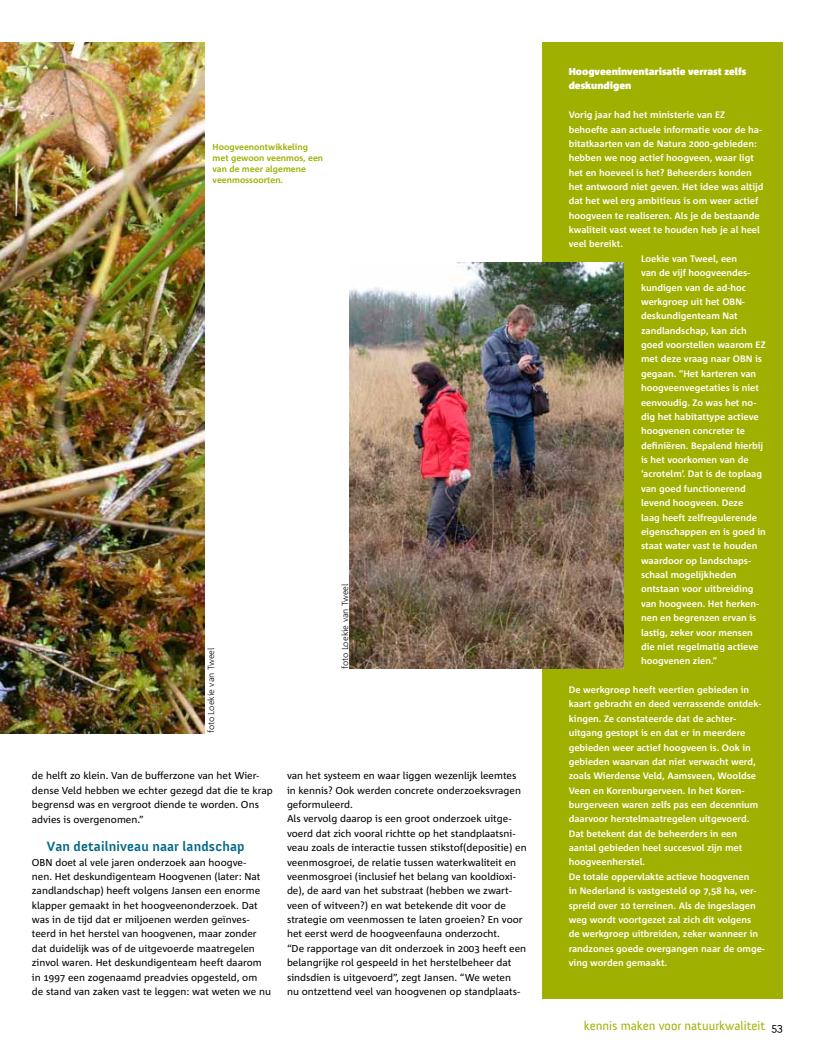
<style>
.page{position:relative;width:815px;height:1063px;background:#fff}
.page>*{position:absolute;margin:0;border:0;box-sizing:border-box;transform-origin:0 0}
.t1{font:700 13.75px "Anivers";letter-spacing:.01em;color:#006888}
.t2{font:12.75px "Anivers";color:#9fb000}
.t3{font:10px/14.4px "Corpid C1";color:#000}
.t4{font:900 10px/14.4px "Corpid C1";color:#fff}
.t5{font:700 9.38px/14.4px "Corpid C1";color:#fff}
.t6{font:700 8.75px/11.2px "Corpid C1";color:#9fb000}
.t7{font:300 8.75px "Corpid C1";color:#000}
.s1{font-size:11.25px;color:#000}
</style>
<div class="page">
<img style="left:0;top:43px;width:204px;height:691px">
<div style="left:542px;top:43px;width:241px;height:956px;background:#9fb000"></div>
<img style="left:349px;top:262px;width:274px;height:407px">
<p class="t6" style="left:213px;top:141px;width:112px">Hoogveenontwikkeling met gewoon veenmos, een van de meer algemene veenmossoorten.</p>
<p class="t7" style="left:206px;top:733px;width:87px;rotate:-90deg">foto Loekie van Tweel</p>
<p class="t7" style="left:339px;top:669px;width:87px;rotate:-90deg">foto Loekie van Tweel</p>
<p class="t3" style="left:32px;top:768px;width:242px">de helft zo klein. Van de bufferzone van het Wier&shy;dense Veld hebben we echter gezegd dat die te krap begrensd was en vergroot diende te worden. Ons advies is overgenomen.”</p>
<h1 class="t1" style="left:47px;top:839px;width:199px">Van detailniveau naar landschap</h1>
<p class="t3" style="left:32px;top:855px;width:241px">OB N doet al vele jaren onderzoek aan hoogve-<br>nen. Het deskundigenteam Hoogvenen (later: Nat zandlandschap) heeft volgens Jansen een enorme klapper gemaakt in het hoogveenonderzoek. Dat was in de tijd dat er miljoenen werden geïnves&shy;teerd in het herstel van hoogvenen, maar zonder dat duidelijk was of de uitgevoerde maatregelen zinvol waren. Het deskundigenteam heeft daarom in 1997 een zogenaamd preadvies opgesteld, om de stand van zaken vast te leggen: wat weten we nu</p>
<p class="t3" style="left:287px;top:768px;width:241px">van het systeem en waar liggen wezenlijk leemtes in kennis? Ook werden concrete onderzoeksvragen geformuleerd.<br>Als vervolg daarop is een groot onderzoek uitge&shy;voerd dat zich vooral richtte op het standplaatsni&shy;veau zoals de interactie tussen stikstof(depositie) en veenmosgroei, de relatie tussen waterkwaliteit en veenmosgroei (inclusief het belang van kooldioxi&shy;de), de aard van het substraat (hebben we zwart&shy;veen of witveen?) en wat betekende dit voor de strategie om veenmossen te laten groeien? En voor het eerst werd de hoogveenfauna onderzocht.<br>“De rapportage van dit onderzoek in 2003 heeft een belangrijke rol gespeeld in het herstelbeheer dat sindsdien is uitgevoerd”, zegt Jansen. “We weten<br>nu ontzettend veel van hoogvenen op standplaats-</p>
<p class="t4" style="left:569px;top:64px;width:179px">Hoogveeninventarisatie verrast zelfs deskundigen</p>
<p class="t5" style="left:569px;top:107px;width:158px">Vorig jaar had het ministerie van EZ</p>
<p class="t5" style="left:569px;top:122px;width:195px">behoefte aan actuele informatie voor de ha-</p>
<p class="t5" style="left:569px;top:136px;width:190px">bitatkaarten van de Natura 2000-gebieden:</p>
<p class="t5" style="left:569px;top:151px;width:187px">hebben we nog actief hoogveen, waar ligt</p>
<p class="t5" style="left:569px;top:165px;width:184px">het en hoeveel is het? Beheerders konden</p>
<p class="t5" style="left:569px;top:179px;width:196px">het antwoord niet geven. Het idee was altijd</p>
<p class="t5" style="left:569px;top:194px;width:191px">dat het wel erg ambitieus is om weer actief</p>
<p class="t5" style="left:569px;top:208px;width:192px">hoogveen te realiseren. Als je de bestaande</p>
<p class="t5" style="left:569px;top:222px;width:193px">kwaliteit vast weet te houden heb je al heel</p>
<p class="t5" style="left:569px;top:237px;width:56px">veel bereikt.</p>
<p class="t5" style="left:641px;top:251px;width:98px">Loekie van Tweel, een</p>
<p class="t5" style="left:641px;top:265px;width:111px">van de vijf hoogveendes-</p>
<p class="t5" style="left:641px;top:280px;width:107px">kundigen van de ad-hoc</p>
<p class="t5" style="left:641px;top:294px;width:105px">werkgroep uit het OB N-</p>
<p class="t5" style="left:641px;top:309px;width:98px">deskundigenteam Nat</p>
<p class="t5" style="left:641px;top:323px;width:107px">zandlandschap, kan zich</p>
<p class="t5" style="left:641px;top:337px;width:126px">goed voorstellen waarom EZ</p>
<p class="t5" style="left:641px;top:352px;width:123px">met deze vraag naar OBN is</p>
<p class="t5" style="left:641px;top:366px;width:117px">gegaan. “Het karteren van</p>
<p class="t5" style="left:641px;top:380px;width:119px">hoogveenvegetaties is niet</p>
<p class="t5" style="left:641px;top:395px;width:117px">eenvoudig. Zo was het no-</p>
<p class="t5" style="left:641px;top:409px;width:119px">dig het habitattype actieve</p>
<p class="t5" style="left:641px;top:424px;width:106px">hoogvenen concreter te</p>
<p class="t5" style="left:641px;top:438px;width:124px">definiëren. Bepalend hierbij</p>
<p class="t5" style="left:641px;top:452px;width:109px">is het voorkomen van de</p>
<p class="t5" style="left:641px;top:467px;width:123px">‘acrotelm’. Dat is de toplaag</p>
<p class="t5" style="left:641px;top:481px;width:106px">van goed functionerend</p>
<p class="t5" style="left:641px;top:495px;width:104px">levend hoogveen. Deze</p>
<p class="t5" style="left:641px;top:510px;width:117px">laag heeft zelfregulerende</p>
<p class="t5" style="left:641px;top:524px;width:126px">eigenschappen en is goed in</p>
<p class="t5" style="left:641px;top:539px;width:118px">staat water vast te houden</p>
<p class="t5" style="left:641px;top:553px;width:111px">waardoor op landschaps-</p>
<p class="t5" style="left:641px;top:567px;width:97px">schaal mogelijkheden</p>
<p class="t5" style="left:641px;top:582px;width:114px">ontstaan voor uitbreiding</p>
<p class="t5" style="left:641px;top:596px;width:120px">van hoogveen. Het herken-</p>
<p class="t5" style="left:641px;top:610px;width:117px">nen en begrenzen ervan is</p>
<p class="t5" style="left:641px;top:625px;width:113px">lastig, zeker voor mensen</p>
<p class="t5" style="left:641px;top:639px;width:119px">die niet regelmatig actieve</p>
<p class="t5" style="left:641px;top:654px;width:78px">hoogvenen zien.”</p>
<p class="t5" style="left:569px;top:682px;width:198px">De werkgroep heeft veertien gebieden in kaart gebracht en deed verrassende ontdek&shy;kingen. Ze constateerde dat de achter&shy;uitgang gestopt is en dat er in meerdere gebieden weer actief hoogveen is. Ook in gebieden waarvan dat niet verwacht werd, zoals Wierdense Veld, Aamsveen, Wooldse Veen en Korenburgerveen. I n het Koren&shy;burgerveen waren zelfs pas een decennium daarvoor herstelmaatregelen uitgevoerd.<br>Dat betekent dat de beheerders in een aantal gebieden heel succesvol zijn met hoogveenherstel.<br>De totale oppervlakte actieve hoogvenen<br>in Nederland is vastgesteld op 7,58 ha, ver&shy;spreid over 10 terreinen. Als de ingeslagen weg wordt voortgezet zal zich dit volgens<br>de werkgroep uitbreiden, zeker wanneer in randzones goede overgangen naar de omge&shy;ving worden gemaakt.</p>
<h2 class="t2" style="left:584px;top:1019px;width:201px">kennis maken voor natuurkwaliteit <span class="s1">53</span></h2>
</div>
